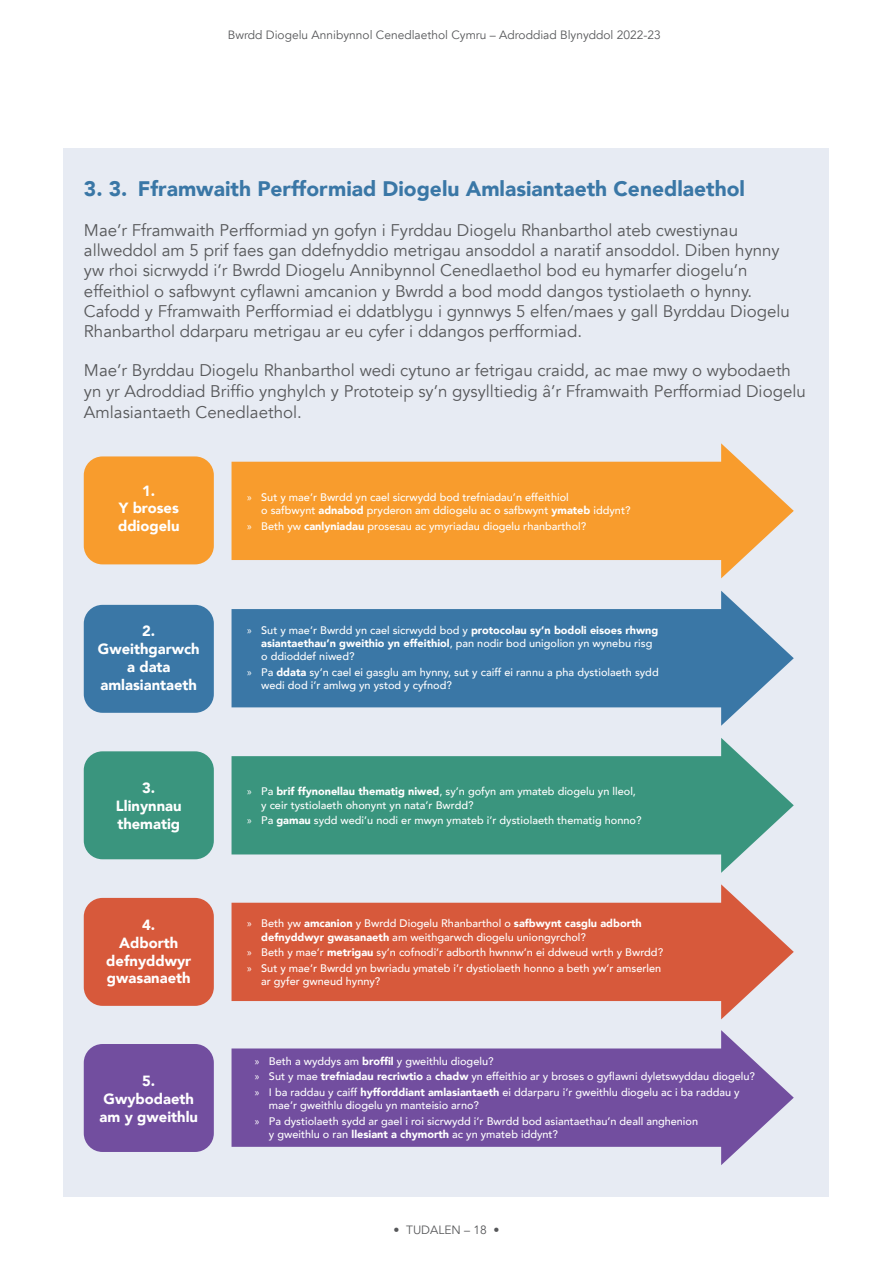
<style>
.page{position:relative;width:893px;height:1263px;background:#fff}
.page>*{position:absolute;margin:0;border:0;box-sizing:border-box;transform-origin:0 0}
.Subheading{font:900 21px "Avenir";color:#3a77a6}
.t1{font:16.8px/20.2px "Avenir";color:#57585a}
.t2{font:900 14.7px/17.7px "Avenir";color:#fff;text-align:center}
.t3{font:12px "Avenir";color:#57585a}
.t4{font:500 10.95px/13.2px "Avenir";color:#fff}
.s1{font-family:"Myriad Pro";font-weight:400}
.s2{font-weight:900}
</style>
<div class="page">
<div style="left:64px;top:149px;width:765px;height:1048px;background:#e7ebf3"></div>
<div style="left:232px;top:462px;width:508px;height:98px;background:#f89c2d"></div>
<svg style="left:721px;top:443px;width:73px;height:135px"></svg>
<div style="left:84px;top:456px;width:130px;height:108px;background:#f89c2d;border-radius:19px"></div>
<div style="left:232px;top:609px;width:508px;height:98px;background:#3a77a6"></div>
<svg style="left:721px;top:591px;width:73px;height:135px"></svg>
<div style="left:232px;top:756px;width:508px;height:98px;background:#3a957e"></div>
<svg style="left:721px;top:738px;width:73px;height:135px"></svg>
<div style="left:232px;top:903px;width:508px;height:98px;background:#d7593b"></div>
<svg style="left:721px;top:884px;width:73px;height:135px"></svg>
<div style="left:84px;top:605px;width:130px;height:108px;background:#3a77a6;border-radius:19px"></div>
<div style="left:84px;top:751px;width:130px;height:108px;background:#3a957e;border-radius:19px"></div>
<div style="left:84px;top:898px;width:130px;height:108px;background:#d7593b;border-radius:19px"></div>
<div style="left:232px;top:1048px;width:508px;height:99px;background:#724e9f"></div>
<svg style="left:721px;top:1030px;width:73px;height:135px"></svg>
<div style="left:84px;top:1044px;width:130px;height:108px;background:#724e9f;border-radius:19px"></div>
<p class="t3" style="left:228px;top:27px;width:434px">Bwrdd Diogelu Annibynnol Cenedlaethol Cymru – Adroddiad Blynyddol 2022-23</p>
<p class="Subheading" style="left:84px;top:171px;width:662px">3. 3. Fframwaith Perfformiad Diogelu Amlasiantaeth Cenedlaethol</p>
<p class="t1" style="left:84px;top:220px;width:707px">Mae’r Fframwaith Perfformiad yn gofyn i Fyrddau Diogelu Rhanbarthol ateb cwestiynau allweddol am 5 prif faes gan ddefnyddio metrigau ansoddol a naratif ansoddol. Diben hynny yw rhoi sicrwydd i’r Bwrdd Diogelu Annibynnol Cenedlaethol bod eu hymarfer diogelu’n effeithiol o safbwynt cyflawni amcanion y Bwrdd a bod modd dangos tystiolaeth o hynny.<br>Cafodd y Fframwaith Perfformiad ei ddatblygu i gynnwys 5 elfen/maes y gall Byrddau Diogelu Rhanbarthol ddarparu metrigau ar eu cyfer i ddangos perfformiad.</p>
<p class="t1" style="left:84px;top:361px;width:723px;line-height:20.7px">Mae’r Byrddau Diogelu Rhanbarthol wedi cytuno ar fetrigau craidd, ac mae mwy o wybodaeth yn yr Adroddiad Briffio ynghylch y Prototeip sy’n gysylltiedig â’r Fframwaith Perfformiad Diogelu<br>Amlasiantaeth Cenedlaethol.</p>
<p class="t2" style="left:118px;top:481px;width:63px">1.<br>Y broses ddiogelu</p>
<p class="t2" style="left:98px;top:622px;width:103px">2.<br>Gweithgarwch a data amlasiantaeth</p>
<p class="t2" style="left:116px;top:779px;width:67px">3.<br>Llinynnau thematig</p>
<p class="t2" style="left:106px;top:916px;width:87px">4.<br>Adborth defnyddwyr gwasanaeth</p>
<p class="t2" style="left:100px;top:1072px;width:100px">5.<br>Gwybodaeth am y gweithlu</p>
<p class="t4" style="left:261px;top:490px;width:371px;text-indent:-14px"><span class="s1">»</span> Sut y mae’r Bwrdd yn cael sicrwydd bod trefniadau’n effeithiol<br>o safbwynt <span class="s2">adnabod</span> pryderon am ddiogelu ac o safbwynt <span class="s2">ymateb</span> iddynt?</p>
<p class="t4" style="left:247px;top:519px;width:341px"><span class="s1">»</span> Beth yw <span class="s2">canlyniadau</span> prosesau ac ymyriadau diogelu rhanbarthol?</p>
<p class="t4" style="left:261px;top:623px;width:399px;text-indent:-14px"><span class="s1">»</span> Sut y mae’r Bwrdd yn cael sicrwydd bod y <span class="s2">protocolau sy’n bodoli eisoes rhwng asiantaethau’n gweithio yn effeithiol</span>, pan nodir bod unigolion yn wynebu risg o ddioddef niwed?</p>
<p class="t4" style="left:261px;top:665px;width:399px;text-indent:-14px"><span class="s1">»</span> Pa <span class="s2">ddata</span> sy’n cael ei gasglu am hynny, sut y caiff ei rannu a pha dystiolaeth sydd wedi dod i’r amlwg yn ystod y cyfnod?</p>
<p class="t4" style="left:261px;top:784px;width:376px;text-indent:-14px"><span class="s1">»</span> Pa <span class="s2">brif ffynonellau thematig niwed</span>, sy’n gofyn am ymateb diogelu yn lleol, y ceir tystiolaeth ohonynt yn nata’r Bwrdd?</p>
<p class="t4" style="left:247px;top:813px;width:396px"><span class="s1">»</span> Pa <span class="s2">gamau</span> sydd wedi’u nodi er mwyn ymateb i’r dystiolaeth thematig honno?</p>
<p class="t4" style="left:261px;top:916px;width:382px;text-indent:-14px"><span class="s1">»</span> Beth yw <span class="s2">amcanion</span> y Bwrdd Diogelu Rhanbarthol o <span class="s2">safbwynt casglu adborth defnyddwyr gwasanaeth</span> am weithgarwch diogelu uniongyrchol?</p>
<p class="t4" style="left:247px;top:945px;width:417px"><span class="s1">»</span> Beth y mae’r <span class="s2">metrigau</span> sy’n cofnodi’r adborth hwnnw’n ei ddweud wrth y Bwrdd?</p>
<p class="t4" style="left:261px;top:960px;width:402px;text-indent:-14px"><span class="s1">»</span> Sut y mae’r Bwrdd yn bwriadu ymateb i’r dystiolaeth honno a beth yw’r amserlen ar gyfer gwneud hynny?</p>
<p class="t4" style="left:255px;top:1054px;width:240px"><span class="s1">»</span> Beth a wyddys am <span class="s2">broffil</span> y gweithlu diogelu?</p>
<p class="t4" style="left:255px;top:1069px;width:502px"><span class="s1">»</span> Sut y mae <span class="s2">trefniadau recriwtio</span> a <span class="s2">chadw</span> yn effeithio ar y broses o gyflawni dyletswyddau diogelu?</p>
<p class="t4" style="left:269px;top:1085px;width:472px;text-indent:-14px"><span class="s1">»</span> I ba raddau y caiff <span class="s2">hyfforddiant amlasiantaeth</span> ei ddarparu i’r gweithlu diogelu ac i ba raddau y mae’r gweithlu diogelu yn manteisio arno?</p>
<p class="t4" style="left:269px;top:1113px;width:431px;text-indent:-14px"><span class="s1">»</span> Pa dystiolaeth sydd ar gael i roi sicrwydd i’r Bwrdd bod asiantaethau’n deall anghenion y gweithlu o ran <span class="s2">llesiant a chymorth</span> ac yn ymateb iddynt?</p>
<p class="t3" style="left:393px;top:1222px;width:108px">• TUDALEN – 18 •</p>
</div>
